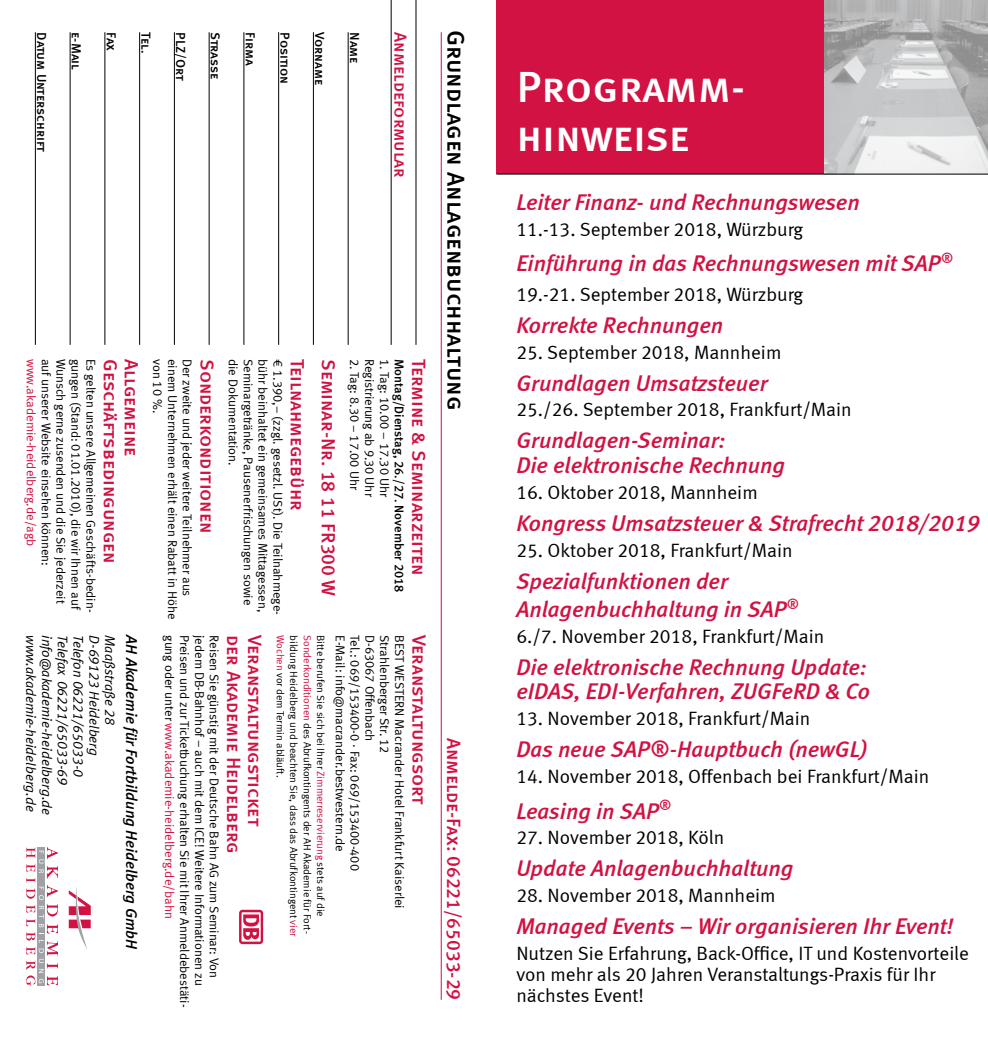
<style>
.page{position:relative;width:988px;height:1042px;background:#fff}
.page>*{position:absolute;margin:0;border:0;box-sizing:border-box;transform-origin:0 0}
.t1{font:43.75px/49px "Meta Medium LF Caps";color:#fff}
.t2{font:24.5px "Meta Medium LF Caps";color:#000}
.t3{font:italic 22.75px/24.5px "Meta Medium LF";color:#d11242}
.t4{font:19.25px/21px "Meta Normal LF";color:#000}
.t5{font:19.25px "Meta Medium LF Caps";color:#d11242}
.t6{font:17.5px "Meta Medium LF Caps";color:#d11242}
.t7{font:italic 15.75px "Meta Medium LF";color:#000}
.t8{font:italic 14px "Meta Normal LF";color:#000}
.t9{font:13.12px "Meta Medium LF Caps";letter-spacing:-.005em;color:#000}
.t10{font:12.78px "Meta Normal LF";color:#000}
.t11{font:12.78px "Meta Normal LF";color:#d11242}
.t12{font:12.78px "Meta Medium LF";color:#000}
.t13{font:10.5px/13.5px "Meta Normal LF";color:#000}
.s1{color:#000}
.s2{color:#d11242}
</style>
<div class="page">
<img style="left:823px;top:0;width:164px;height:174px">
<div style="left:496px;top:0;width:327px;height:174px;background:#d11242"></div>
<hr style="left:440px;top:32px;width:1px;height:968px;background:#d11242">
<hr style="left:415px;top:0;width:1px;height:345px;background:#000">
<hr style="left:390px;top:0;width:1px;height:345px;background:#000">
<hr style="left:347px;top:32px;width:1px;height:313px;background:#000">
<hr style="left:313px;top:32px;width:1px;height:313px;background:#000">
<hr style="left:278px;top:32px;width:1px;height:313px;background:#000">
<hr style="left:243px;top:32px;width:1px;height:313px;background:#000">
<hr style="left:209px;top:32px;width:1px;height:313px;background:#000">
<hr style="left:174px;top:32px;width:1px;height:313px;background:#000">
<hr style="left:139px;top:32px;width:1px;height:313px;background:#000">
<hr style="left:104px;top:32px;width:1px;height:313px;background:#000">
<hr style="left:70px;top:32px;width:1px;height:313px;background:#000">
<hr style="left:35px;top:32px;width:1px;height:313px;background:#000">
<hr style="left:496px;top:174px;width:491px;height:1px;background:#000">
<svg style="left:69px;top:887px;width:21px;height:63px"></svg>
<svg style="left:26px;top:847px;width:32px;height:139px"></svg>
<div style="left:239px;top:910px;width:24px;height:34px;background:linear-gradient(to right,#d11242,#d11242);border-radius:3px"></div>
<div style="left:241px;top:912px;width:19px;height:29px;background:#fff"></div>
<svg style="left:243px;top:914px;width:16px;height:26px"></svg>
<p class="t9" style="left:49px;top:32px;width:121px;rotate:90deg">Datum Unterschrift</p>
<p class="t9" style="left:84px;top:32px;width:39px;rotate:90deg">e-Mail</p>
<p class="t9" style="left:119px;top:32px;width:20px;rotate:90deg">Fax</p>
<p class="t9" style="left:154px;top:32px;width:22px;rotate:90deg">Tel.</p>
<p class="t9" style="left:188px;top:32px;width:50px;rotate:90deg">PLZ/Ort</p>
<p class="t9" style="left:223px;top:32px;width:48px;rotate:90deg">Strasse</p>
<p class="t9" style="left:258px;top:32px;width:35px;rotate:90deg">Firma</p>
<p class="t9" style="left:292px;top:32px;width:54px;rotate:90deg">Position</p>
<p class="t9" style="left:327px;top:32px;width:54px;rotate:90deg">Vorname</p>
<p class="t9" style="left:362px;top:32px;width:33px;rotate:90deg">Name</p>
<h3 class="t6" style="left:410px;top:32px;width:147px;rotate:90deg">Anmeldeformular</h3>
<h2 class="t2" style="left:470px;top:30px;width:382px;rotate:90deg">Grundlagen Anlagenbuchhaltung</h2>
<p class="t10" style="left:98px;top:359px;width:255px;rotate:90deg">Es gelten unsere Allgemeinen Geschäfts-bedin-</p>
<h3 class="t5" style="left:121px;top:359px;width:206px;rotate:90deg">Geschäftsbedingungen</h3>
<h3 class="t5" style="left:142px;top:359px;width:99px;rotate:90deg">Allgemeine</h3>
<p class="t10" style="left:165px;top:359px;width:56px;rotate:90deg">von 10 %.</p>
<p class="t10" style="left:180px;top:359px;width:262px;rotate:90deg">einem Unternehmen erhält einen Rabatt in Höhe</p>
<p class="t10" style="left:195px;top:359px;width:239px;rotate:90deg">Der zweite und jeder weitere Teilnehmer aus</p>
<h3 class="t5" style="left:218px;top:359px;width:176px;rotate:90deg">Sonderkonditionen</h3>
<p class="t10" style="left:240px;top:359px;width:108px;rotate:90deg">die Dokumentation.</p>
<p class="t10" style="left:255px;top:359px;width:248px;rotate:90deg">Seminargetränke, Pausenerfrischungen sowie</p>
<p class="t10" style="left:270px;top:359px;width:255px;rotate:90deg">bühr beinhaltet ein gemeinsames Mittagessen,</p>
<p class="t11" style="left:39px;top:359px;width:189px;rotate:90deg">www.akademie-heidelberg.de/agb</p>
<p class="t10" style="left:53px;top:359px;width:208px;rotate:90deg">auf unserer Website einsehen können:</p>
<p class="t10" style="left:68px;top:359px;width:246px;rotate:90deg">Wunsch gerne zusenden und die Sie jederzeit</p>
<p class="t10" style="left:83px;top:359px;width:253px;rotate:90deg">gungen (Stand: 01.01.2010), die wir Ihnen auf</p>
<p class="t10" style="left:285px;top:359px;width:257px;rotate:90deg">€ 1.390,– (zzgl. gesetzl. USt). Die Teilnahmege-</p>
<h3 class="t5" style="left:308px;top:359px;width:153px;rotate:90deg">Teilnahmegebühr</h3>
<h3 class="t5" style="left:339px;top:359px;width:239px;rotate:90deg">Seminar-Nr. 18 11 FR300 W</h3>
<p class="t10" style="left:362px;top:359px;width:132px;rotate:90deg">2. Tag: 8.30 – 17.00 Uhr</p>
<p class="t10" style="left:377px;top:359px;width:139px;rotate:90deg">Registrierung ab 9.30 Uhr</p>
<p class="t10" style="left:392px;top:359px;width:140px;rotate:90deg">1. Tag: 10.00 – 17.30 Uhr</p>
<p class="t12" style="left:406px;top:359px;width:235px;rotate:90deg">Montag/Dienstag, 26./27. November 2018</p>
<h3 class="t5" style="left:430px;top:359px;width:218px;rotate:90deg">Termine &amp; Seminarzeiten</h3>
<p class="t8" style="left:87px;top:635px;width:144px;rotate:90deg">Telefon 06221/65033-0</p>
<p class="t8" style="left:102px;top:635px;width:122px;rotate:90deg">D-69123 Heidelberg</p>
<p class="t8" style="left:118px;top:635px;width:91px;rotate:90deg">Maaßstraße 28</p>
<p class="t7" style="left:141px;top:635px;width:316px;rotate:90deg">AH Akademie für Fortbildung Heidelberg GmbH</p>
<p class="t8" style="left:39px;top:635px;width:178px;rotate:90deg">www.akademie-heidelberg.de</p>
<p class="t8" style="left:55px;top:635px;width:181px;rotate:90deg">info@akademie-heidelberg.de</p>
<p class="t8" style="left:71px;top:635px;width:151px;rotate:90deg">Telefax 06221/65033-69</p>
<p class="t10" style="left:192px;top:635px;width:374px;rotate:90deg">Preisen und zur Ticketbuchung erhalten Sie mit Ihrer Anmeldebestäti-</p>
<p class="t10" style="left:207px;top:635px;width:352px;rotate:90deg">jedem DB-Bahnhof − auch mit dem ICE! Weitere Informationen zu</p>
<p class="t10" style="left:222px;top:635px;width:344px;rotate:90deg">Reisen Sie günstig mit der Deutsche Bahn AG zum Seminar: Von</p>
<h3 class="t5" style="left:245px;top:635px;width:220px;rotate:90deg">der Akademie Heidelberg</h3>
<h3 class="t5" style="left:266px;top:635px;width:193px;rotate:90deg">Veranstaltungsticket</h3>
<p class="t11" style="left:177px;top:635px;width:285px;rotate:90deg"><span class="s1">gung oder unter</span> www.akademie-heidelberg.de/bahn</p>
<p class="t13" style="left:327px;top:635px;width:283px;rotate:90deg">Bitte berufen Sie sich bei Ihrer <span class="s2">Zimmerreservierung</span> stets auf die</p>
<p class="t10" style="left:347px;top:635px;width:218px;rotate:90deg">E-Mail: info@macrander.bestwestern.de</p>
<p class="t10" style="left:362px;top:635px;width:237px;rotate:90deg">Tel.: 069/153400-0 · Fax: 069/153400-400</p>
<p class="t10" style="left:377px;top:635px;width:108px;rotate:90deg">D-63067 Offenbach</p>
<p class="t10" style="left:392px;top:635px;width:120px;rotate:90deg">Strahlenberger Str. 12</p>
<p class="t10" style="left:407px;top:635px;width:275px;rotate:90deg">BEST WESTERN Macrander Hotel Frankfurt Kaiserlei</p>
<h3 class="t5" style="left:430px;top:635px;width:171px;rotate:90deg">Veranstaltungsort</h3>
<p class="t13" style="left:314px;top:635px;width:303px;rotate:90deg"><span class="s2">Sonderkonditionen</span> des Abrufkontingents der AH Akademie für Fort&shy;bildung Heidelberg und beachten Sie, dass das Abrufkontingent <span class="s2">vier<br>Wochen</span> vor dem Termin abläuft.</p>
<h3 class="t5" style="left:465px;top:738px;width:264px;rotate:90deg">Anmelde-Fax: 06221/65033-29</h3>
<h1 class="t1" style="left:516px;top:62px;width:230px">Programm&shy;hinweise</h1>
<h3 class="t3" style="left:516px;top:189px;width:345px">Leiter Finanz- und Rechnungswesen</h3>
<h3 class="t4" style="left:516px;top:218px;width:288px">11.-13. September 2018, Würzburg</h3>
<h3 class="t3" style="left:516px;top:251px;width:438px">Einführung in das Rechnungswesen mit SAP<sup>®</sup></h3>
<h3 class="t4" style="left:516px;top:283px;width:288px">19.-21. September 2018, Würzburg</h3>
<h3 class="t3" style="left:516px;top:312px;width:208px">Korrekte Rechnungen</h3>
<h3 class="t4" style="left:516px;top:341px;width:266px">25. September 2018, Mannheim</h3>
<h3 class="t3" style="left:516px;top:370px;width:253px">Grundlagen Umsatzsteuer</h3>
<h3 class="t4" style="left:516px;top:399px;width:337px">25./26. September 2018, Frankfurt/Main</h3>
<h3 class="t3" style="left:516px;top:428px;width:270px">Grundlagen-Seminar:<br>Die elektronische Rechnung</h3>
<h3 class="t4" style="left:516px;top:481px;width:243px">16. Oktober 2018, Mannheim</h3>
<h3 class="t3" style="left:516px;top:510px;width:464px">Kongress Umsatzsteuer &amp; Strafrecht 2018/2019</h3>
<h3 class="t4" style="left:516px;top:539px;width:278px">25. Oktober 2018, Frankfurt/Main</h3>
<h3 class="t3" style="left:516px;top:566px;width:284px;line-height:28px">Spezialfunktionen der<br>Anlagenbuchhaltung in SAP<sup>®</sup></h3>
<h3 class="t4" style="left:516px;top:625px;width:309px">6./7. November 2018, Frankfurt/Main</h3>
<h3 class="t3" style="left:516px;top:654px;width:355px">Die elektronische Rechnung Update: eIDAS, EDI-Verfahren, ZUGFeRD &amp; Co</h3>
<h3 class="t4" style="left:516px;top:708px;width:295px">13. November 2018, Frankfurt/Main</h3>
<h3 class="t3" style="left:516px;top:736px;width:353px">Das neue SAP®-Hauptbuch (newGL)</h3>
<h3 class="t4" style="left:516px;top:765px;width:414px">14. November 2018, Offenbach bei Frankfurt/Main</h3>
<h3 class="t3" style="left:516px;top:798px;width:156px">Leasing in SAP<sup>®</sup></h3>
<h3 class="t4" style="left:516px;top:827px;width:209px">27. November 2018, Köln</h3>
<h3 class="t3" style="left:516px;top:856px;width:278px">Update Anlagenbuchhaltung</h3>
<h3 class="t4" style="left:516px;top:885px;width:261px">28. November 2018, Mannheim</h3>
<h3 class="t3" style="left:516px;top:914px;width:439px">Managed Events – Wir organisieren Ihr Event!</h3>
<h3 class="t4" style="left:516px;top:943px;width:454px">Nutzen Sie Erfahrung, Back-Office, IT und Kostenvorteile von mehr als 20 Jahren Veranstaltungs-Praxis für Ihr nächstes Event!</h3>
</div>
